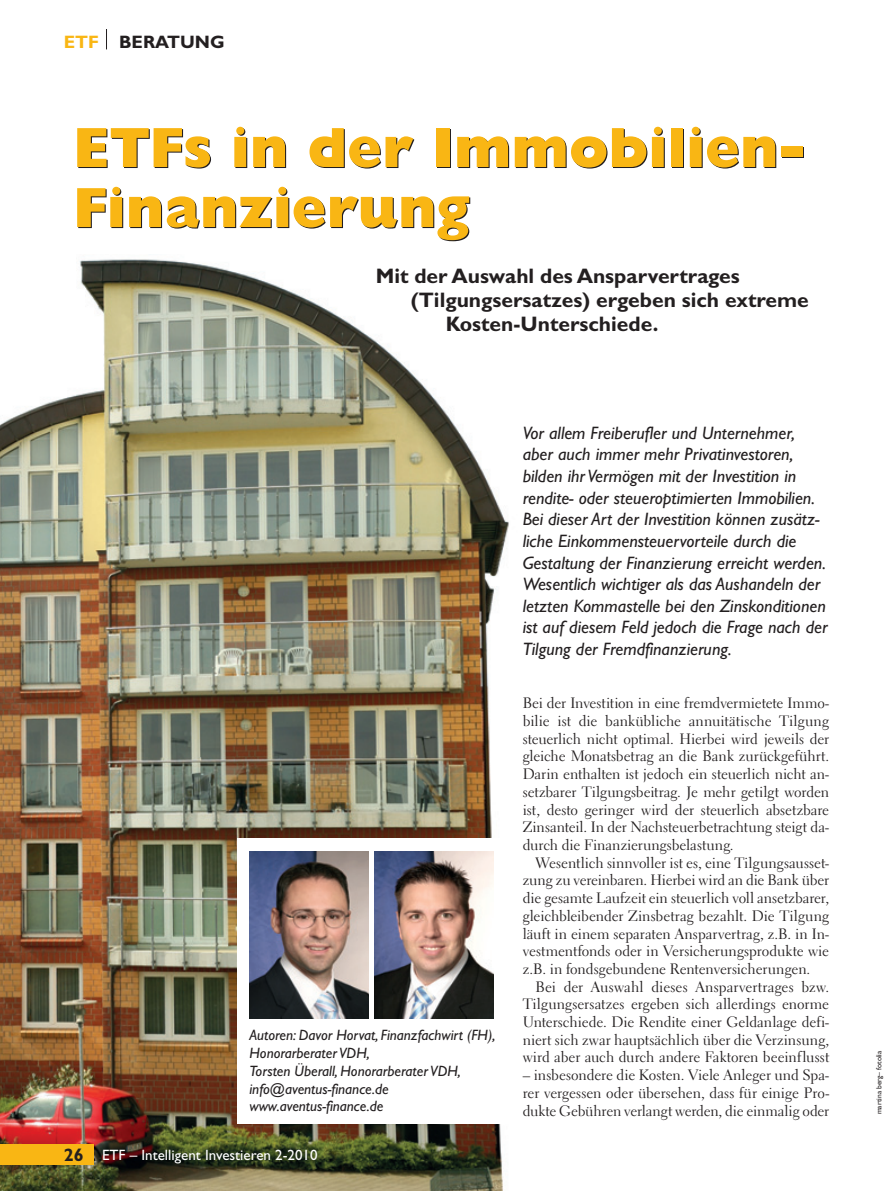
<style>
.page{position:relative;width:893px;height:1191px;background:#fff}
.page>*{position:absolute;margin:0;border:0;box-sizing:border-box;transform-origin:0 0}
.t1{font:800 57px/60px "Gill Sans";color:#f9b614}
.t2{font:700 21px "Gill Sans";color:#231f20}
.t3{font:italic 18px/21.6px "Gill Sans";color:#231f20}
.t4{font:700 18px "Gill Sans";color:#231f20}
.t5{font:15px/17.7px "Electra LT";letter-spacing:-.005em;color:#231f20;text-align:justify}
.t6{font:italic 15px/17.7px "Gill Sans";color:#231f20}
.t7{font:15px "Gill Sans";color:#fff}
.t8{font:7.5px "Gill Sans";color:#231f20}
.s1{color:#f9b614}
.s2{font-weight:700;font-size:18px;color:#231f20}
</style>
<div class="page">
<img style="left:0;top:259px;width:509px;height:932px">
<div style="left:237px;top:838px;width:319px;height:286px;background:#fff"></div>
<img style="left:249px;top:851px;width:120px;height:167px">
<img style="left:375px;top:851px;width:119px;height:167px">
<svg style="left:106px;top:29px;width:1px;height:20px"></svg>
<div style="left:0;top:1144px;width:94px;height:20px;background:#f9b614"></div>
<p class="t4" style="left:64px;top:35px;width:162px"><span class="s1">ETF</span> BERATUNG</p>
<h1 class="t1" style="left:73px;top:124px;width:733px">ETFs in der Immobilien-<br>Finanzierung</h1>
<h2 class="t2" style="left:376px;top:268px;width:366px">Mit der Auswahl des Ansparvertrages</h2>
<h2 class="t2" style="left:411px;top:292px;width:400px">(Tilgungsersatzes) ergeben sich extreme</h2>
<h2 class="t2" style="left:446px;top:316px;width:214px">Kosten-Unterschiede.</h2>
<p class="t6" style="left:249px;top:1028px;width:247px">Autoren: Davor Horvat, Finanzfachwirt (FH),<br>Honorarberater VDH,<br>Torsten Überall, Honorarberater VDH, info@aventus-finance.de www.aventus-finance.de</p>
<p class="t7" style="left:64px;top:1149px;width:255px"><span class="s2">26</span> ETF – Intelligent Investieren 2-2010</p>
<p class="t3" style="left:523px;top:424px;width:306px">Vor allem Freiberufler und Unternehmer, aber auch immer mehr Privatinvestoren, bilden ihr Vermögen mit der Investition in rendite- oder steueroptimierten Immobilien.<br>Bei dieser Art der Investition können zusätz&shy;liche Einkommensteuervorteile durch die Gestaltung der Finanzierung erreicht werden.<br>Wesentlich wichtiger als das Aushandeln der letzten Kommastelle bei den Zinskonditionen ist auf diesem Feld jedoch die Frage nach der Tilgung der Fremdfinanzierung.</p>
<p class="t5" style="left:523px;top:696px;width:308px">Bei der Investition in eine fremdvermietete Immo&shy;bilie ist die bankübliche annuitätische Tilgung steuerlich nicht optimal. Hierbei wird jeweils der gleiche Monatsbetrag an die Bank zurückgeführt.<br>Darin enthalten ist jedoch ein steuerlich nicht an&shy;setzbarer Tilgungsbeitrag. Je mehr getilgt worden ist, desto geringer wird der steuerlich absetzbare Zinsanteil. In der Nachsteuerbetrachtung steigt da&shy;durch die Finanzierungsbelastung.</p>
<p class="t5" style="left:523px;top:855px;width:308px;text-indent:13px">Wesentlich sinnvoller ist es, eine Tilgungsausset&shy;zung zu vereinbaren. Hierbei wird an die Bank über die gesamte Laufzeit ein steuerlich voll ansetzbarer, gleichbleibender Zinsbetrag bezahlt. Die Tilgung läuft in einem separaten Ansparvertrag, z.B. in In&shy;vestmentfonds oder in Versicherungsprodukte wie z.B. in fondsgebundene Rentenversicherungen.</p>
<p class="t5" style="left:523px;top:979px;width:308px;text-indent:13px">Bei der Auswahl dieses Ansparvertrages bzw.<br>Tilgungsersatzes ergeben sich allerdings enorme Unterschiede. Die Rendite einer Geldanlage defi&shy;niert sich zwar hauptsächlich über die Verzinsung, wird aber auch durch andere Faktoren beeinflusst</p>
<p class="t5" style="left:523px;top:1067px;width:308px">– insbesondere die Kosten. Viele Anleger und Spa&shy;rer vergessen oder übersehen, dass für einige Pro&shy;dukte Gebühren verlangt werden, die einmalig oder</p>
<p class="t8" style="left:876px;top:1114px;width:65px;rotate:-90deg">martina berg– fotolia</p>
</div>
